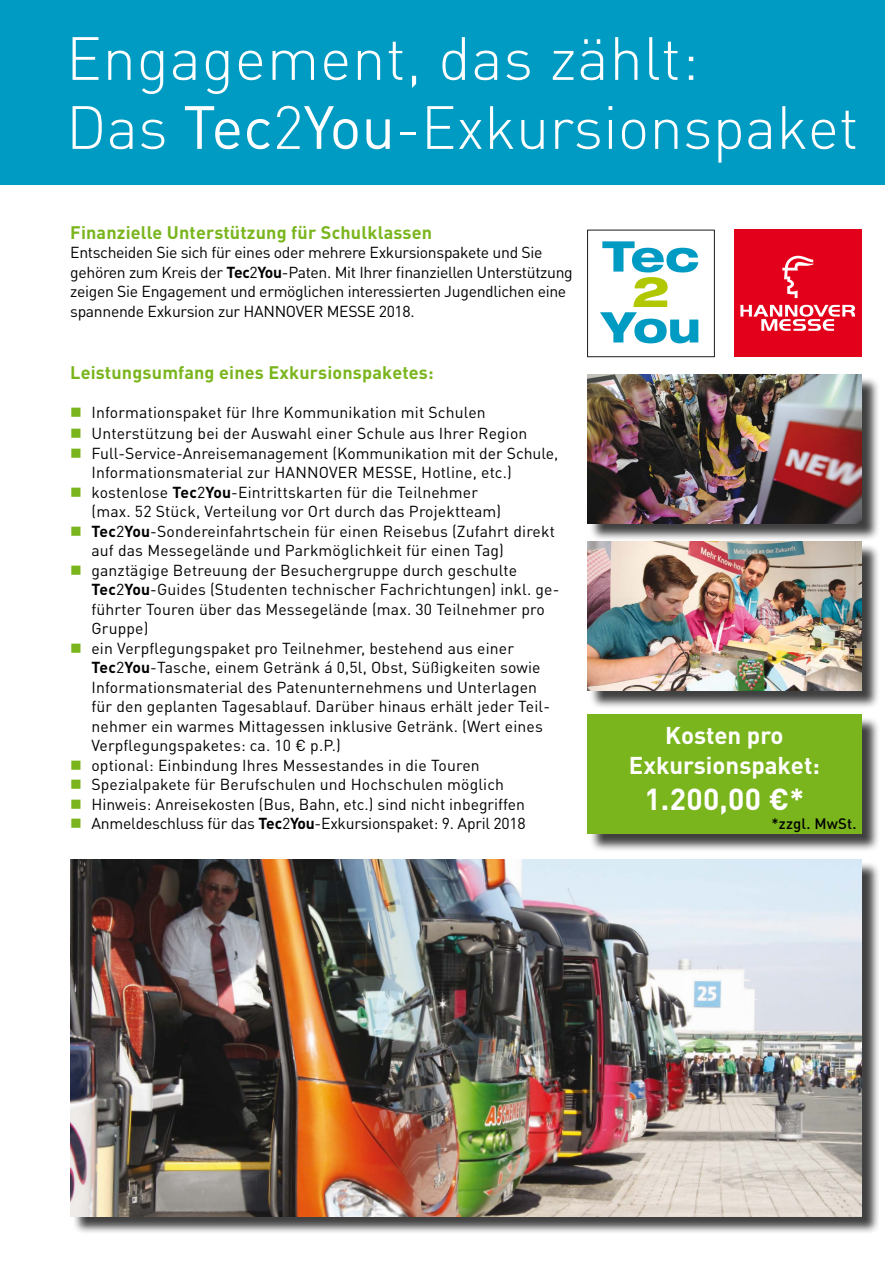
<style>
.page{position:relative;width:885px;height:1263px;background:#fff}
.page>*{position:absolute;margin:0;border:0;box-sizing:border-box;transform-origin:0 0}
.t1{font:300 60px/69px "DINOT";color:#fff}
.t2{font:700 30px "DINOT";color:#fff}
.t3{font:700 24px/30px "DINOT";color:#fff;text-align:center}
.t4{font:700 18px "DINOT";letter-spacing:.01em;color:#7ab51d}
.t5{font:15.75px/19.5px "DINOT";letter-spacing:.01em;color:#000}
.t6{font:15.75px/19.5px "DINOT";letter-spacing:-.02em;color:#000}
.t7{font:15.75px "DINOT";letter-spacing:-.015em;color:#000}
.t8{font:500 15px "DINOT";letter-spacing:.01em;color:#000}
.s1{font-weight:400}
.s2{font-weight:700}
.s3{color:#7ab51d}
</style>
<div class="page">
<div style="left:72px;top:861px;width:808px;height:374px;background:#000;opacity:.75"></div>
<img style="left:70px;top:859px;width:791px;height:357px">
<div style="left:589px;top:544px;width:290px;height:165px;background:#000;opacity:.75"></div>
<img style="left:587px;top:541px;width:274px;height:149px">
<div style="left:0;top:0;width:884px;height:185px;background:#009bc2"></div>
<svg style="left:587px;top:230px;width:127px;height:127px"></svg>
<div style="left:589px;top:717px;width:291px;height:135px;background:#000;opacity:.75"></div>
<div style="left:587px;top:714px;width:274px;height:119px;background:#7ab51d"></div>
<div style="left:733px;top:230px;width:128px;height:127px;background:#e2001a"></div>
<svg style="left:782px;top:256px;width:31px;height:42px"></svg>
<svg style="left:740px;top:305px;width:115px;height:26px"></svg>
<div style="left:589px;top:376px;width:290px;height:166px;background:#000;opacity:.75"></div>
<img style="left:587px;top:374px;width:274px;height:149px">
<h1 class="t1" style="left:66px;top:21px;width:794px">Engagement, das zählt:<br>Das <span class="s1">Tec</span>2<span class="s1">You</span>-Exkursionspaket</h1>
<p class="t4" style="left:70px;top:220px;width:363px">Finanzielle Unterstützung für Schulklassen</p>
<p class="t6" style="left:70px;top:242px;width:504px">Entscheiden Sie sich für eines oder mehrere Exkursionspakete und Sie gehören zum Kreis der <span class="s2">Tec</span>2<span class="s2">You</span>-Paten. Mit Ihrer finanziellen Unterstützung zeigen Sie Engagement und ermöglichen interessierten Jugendlichen eine spannende Exkursion zur HANNOVER MESSE 2018.</p>
<p class="t4" style="left:70px;top:361px;width:365px">Leistungsumfang eines Exkursionspaketes:</p>
<p class="t5" style="left:70px;top:402px;width:417px"><span class="s3">■</span> Informationspaket für Ihre Kommunikation mit Schulen</p>
<p class="t5" style="left:70px;top:423px;width:458px"><span class="s3">■</span> Unterstützung bei der Auswahl einer Schule aus Ihrer Region</p>
<p class="t5" style="left:91px;top:443px;width:468px;text-indent:-21px"><span class="s3">■</span> Full-Service-Anreisemanagement (Kommunikation mit der Schule,<br>Informationsmaterial zur HANNOVER MESSE, Hotline, etc.)</p>
<p class="t5" style="left:91px;top:482px;width:411px;text-indent:-21px"><span class="s3">■</span> kostenlose <span class="s2">Tec</span>2<span class="s2">You</span>-Eintrittskarten für die Teilnehmer (max. 52 Stück, Verteilung vor Ort durch das Projektteam)</p>
<p class="t5" style="left:91px;top:521px;width:465px;text-indent:-21px"><span class="s3">■</span> <span class="s2">Tec</span>2<span class="s2">You</span>-Sondereinfahrtschein für einen Reisebus (Zufahrt direkt auf das Messegelände und Parkmöglichkeit für einen Tag)</p>
<p class="t5" style="left:91px;top:560px;width:469px;text-indent:-21px"><span class="s3">■</span> ganztägige Betreuung der Besuchergruppe durch geschulte <span class="s2">Tec</span>2<span class="s2">You</span>-Guides (Studenten technischer Fachrichtungen) inkl. ge&shy;führter Touren über das Messegelände (max. 30 Teilnehmer pro Gruppe)</p>
<p class="t5" style="left:91px;top:638px;width:460px;text-indent:-21px"><span class="s3">■</span> ein Verpflegungspaket pro Teilnehmer, bestehend aus einer <span class="s2">Tec</span>2<span class="s2">You</span>-Tasche, einem Getränk á 0,5l, Obst, Süßigkeiten sowie Informationsmaterial des Patenunternehmens und Unterlagen für den geplanten Tagesablauf. Darüber hinaus erhält jeder Teil&shy;nehmer ein warmes Mittagessen inklusive Getränk. (Wert eines Verpflegungspaketes: ca. 10 € p.P.)</p>
<p class="t5" style="left:70px;top:755px;width:411px"><span class="s3">■</span> optional: Einbindung Ihres Messestandes in die Touren</p>
<p class="t5" style="left:70px;top:774px;width:435px"><span class="s3">■</span> Spezialpakete für Berufschulen und Hochschulen möglich</p>
<p class="t5" style="left:70px;top:794px;width:456px"><span class="s3">■</span> Hinweis: Anreisekosten (Bus, Bahn, etc.) sind nicht inbegriffen</p>
<p class="t7" style="left:70px;top:813px;width:457px"><span class="s3">■</span> Anmeldeschluss für das <span class="s2">Tec</span>2<span class="s2">You</span>-Exkursionspaket: 9. April 2018</p>
<h3 class="t3" style="left:628px;top:720px;width:192px">Kosten pro<br>Exkursionspaket:</h3>
<h2 class="t2" style="left:644px;top:779px;width:161px">1.200,00 €*</h2>
<p class="t8" style="left:771px;top:813px;width:87px">*zzgl. MwSt.</p>
</div>
